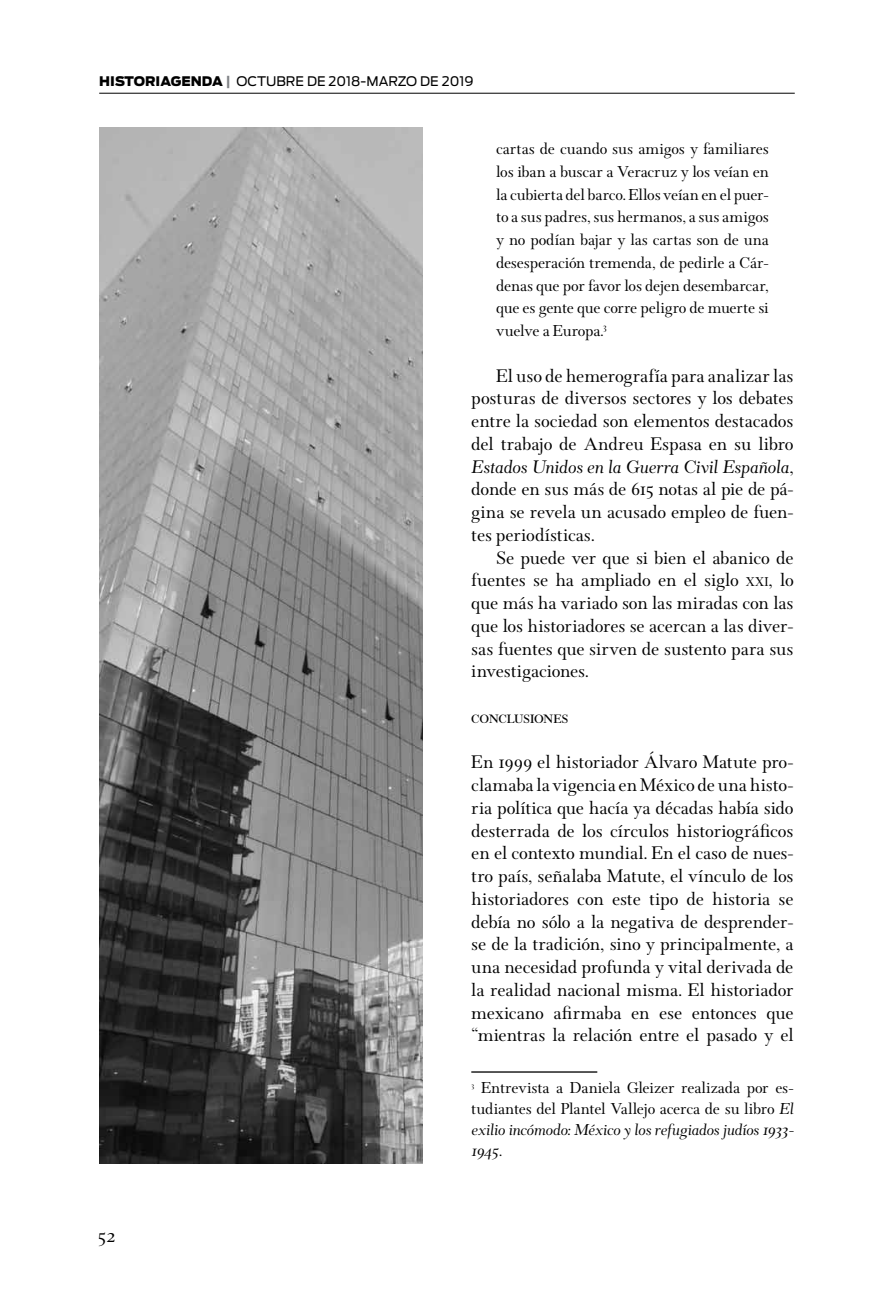
<style>
.page{position:relative;width:893px;height:1290px;background:#fff}
.page>*{position:absolute;margin:0;border:0;box-sizing:border-box;transform-origin:0 0}
.t1{font:21px "Wessex";color:#000}
.t2{font:20.12px/22.8px "Wessex";letter-spacing:-.015em;color:#000;text-align:justify}
.t3{font:17.5px/22.8px "Wessex";letter-spacing:-.02em;color:#000;text-align:justify}
.t4{font:600 13.47px "Wessex";letter-spacing:-.02em;color:#000}
.t5{font:13.12px "Antenna";color:#000}
.s1{font-weight:900}
.s2{font-weight:700;color:#808285}
.s3{font-style:italic}
.s4{font-size:14.17px}
</style>
<div class="page">
<hr style="left:99px;top:93px;width:696px;height:1px;background:#000">
<hr style="left:471px;top:1071px;width:126px;height:1px;background:#000">
<img style="left:99px;top:128px;width:324px;height:1035px">
<p class="t5" style="left:99px;top:74px;width:376px"><span class="s1">HISTORIAGENDA</span> <span class="s2">|</span> OCTUBRE DE 2018-MARZO DE 2019</p>
<p class="t1" style="left:98px;top:1224px;width:19px">52</p>
<p class="t3" style="left:496px;top:137px;width:274px">cartas de cuando sus amigos y familiares los iban a buscar a Veracruz y los veían en la cubierta del barco. Ellos veían en el puer&shy;to a sus padres, sus hermanos, a sus amigos y no podían bajar y las cartas son de una desesperación tremenda, de pedirle a Cár&shy;denas que por favor los dejen desembarcar, que es gente que corre peligro de muerte si vuelve a Europa.<sup>3</sup></p>
<p class="t2" style="left:471px;top:364px;width:324px;text-indent:25px">El uso de hemerografía para analizar las posturas de diversos sectores y los debates entre la sociedad son elementos destacados del trabajo de Andreu Espasa en su libro <span class="s3">Estados Unidos en la Guerra Civil Española</span>, donde en sus más de 615 notas al pie de pá&shy;gina se revela un acusado empleo de fuen&shy;tes periodísticas.</p>
<p class="t2" style="left:471px;top:546px;width:324px;text-indent:25px">Se puede ver que si bien el abanico de fuentes se ha ampliado en el siglo <span class="s4">xxi</span>, lo que más ha variado son las miradas con las que los historiadores se acercan a las diver&shy;sas fuentes que sirven de sustento para sus investigaciones.</p>
<p class="t4" style="left:471px;top:711px;width:99px">CONCLUSIONES</p>
<p class="t2" style="left:471px;top:751px;width:324px">En 1999 el historiador Álvaro Matute pro&shy;clamaba la vigencia en México de una histo&shy;ria política que hacía ya décadas había sido desterrada de los círculos historiográficos en el contexto mundial. En el caso de nues&shy;tro país, señalaba Matute, el vínculo de los historiadores con este tipo de historia se debía no sólo a la negativa de desprender&shy;se de la tradición, sino y principalmente, a una necesidad profunda y vital derivada de la realidad nacional misma. El historiador mexicano afirmaba en ese entonces que “mientras la relación entre el pasado y el</p>
<p class="t3" style="left:471px;top:1077px;width:324px;line-height:21px"><sup>3</sup> Entrevista a Daniela Gleizer realizada por es&shy;tudiantes del Plantel Vallejo acerca de su libro <span class="s3">El exilio incómodo: México y los refugiados judíos 1933- 1945.</span></p>
</div>
